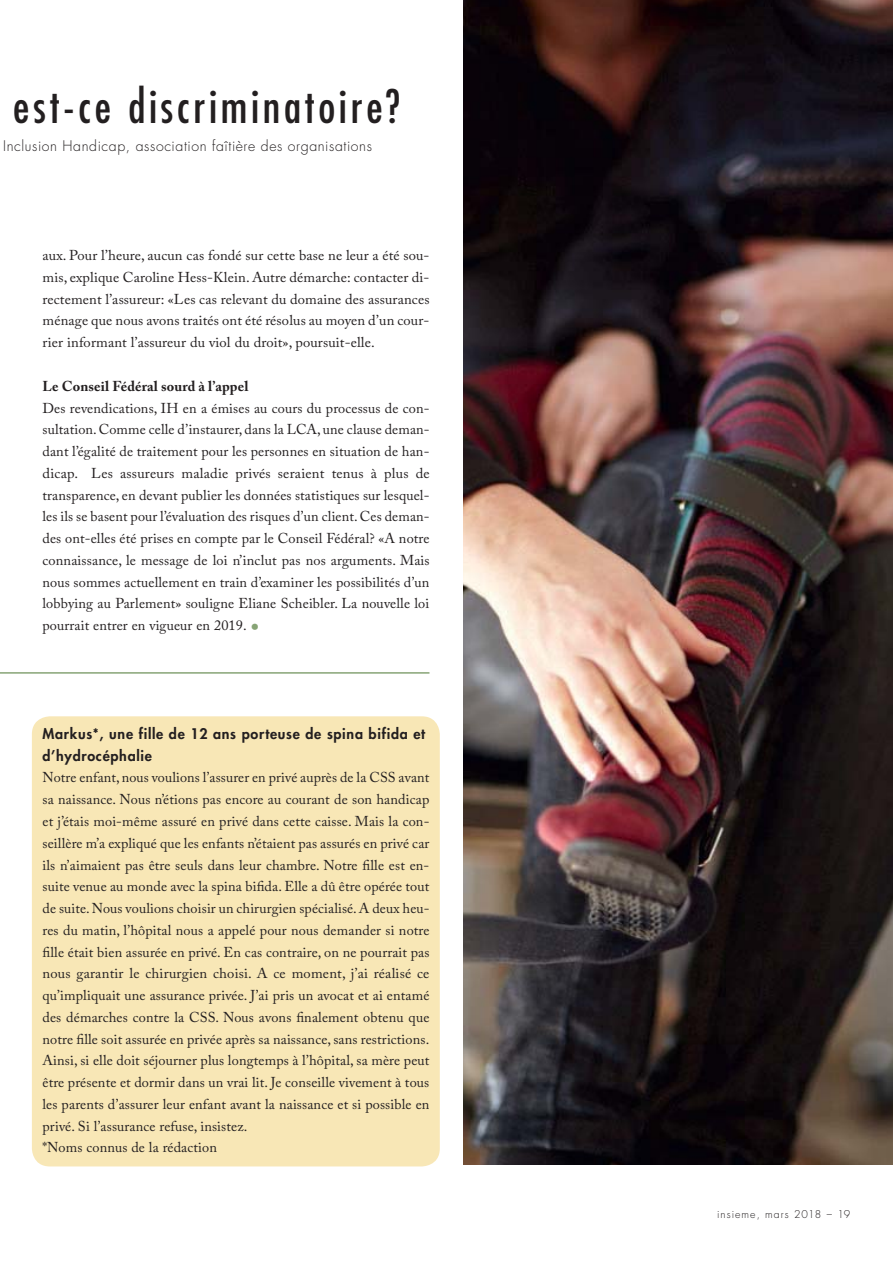
<style>
.page{position:relative;width:893px;height:1263px;background:#fff}
.page>*{position:absolute;margin:0;border:0;box-sizing:border-box;transform-origin:0 0}
.t1{font:condensed 45px "Futura Std";letter-spacing:.08em;color:#231f20}
.t2{font:14.25px/21.8px "Adobe Caslon Pro";letter-spacing:.01em;color:#231f20;text-align:justify}
.t3{font:800 14.25px/21.8px "Futura Std";letter-spacing:.05em;color:#231f20}
.t4{font:300 14.25px "Futura Std";letter-spacing:.04em;color:#231f20}
.t5{font:700 14.25px "Adobe Caslon Pro";letter-spacing:.01em;color:#231f20}
.t6{font:300 10.5px "Futura Std";letter-spacing:.1em;color:#231f20}
.s1{font-family:"Futura Std";font-weight:300;font-size:16.5px;color:#87a475}
</style>
<div class="page">
<hr style="left:0;top:672px;width:429px;height:2px;background:#87a475">
<img style="left:463px;top:0;width:430px;height:1164px">
<div style="left:32px;top:716px;width:408px;height:450px;background:#f8e7b6;border-radius:18px"></div>
<h1 class="t1" style="left:13px;top:81px;width:388px">est-ce discriminatoire?</h1>
<p class="t4" style="left:3px;top:139px;width:370px">Inclusion Handicap, association faîtière des organisations</p>
<p class="t2" style="left:43px;top:246px;width:388px">aux. Pour l’heure, aucun cas fondé sur cette base ne leur a été sou&shy;mis, explique Caroline Hess-Klein. Autre démarche: contacter di&shy;rectement l’assureur: «Les cas relevant du domaine des assurances ménage que nous avons traités ont été résolus au moyen d’un cour&shy;rier informant l’assureur du viol du droit», poursuit-elle.</p>
<p class="t5" style="left:43px;top:381px;width:207px">Le Conseil Fédéral sourd à l’appel</p>
<p class="t2" style="left:43px;top:398px;width:389px">Des revendications, IH en a émises au cours du processus de con&shy;sultation. Comme celle d’instaurer, dans la LCA, une clause deman&shy;dant l’égalité de traitement pour les personnes en situation de han&shy;dicap. Les assureurs maladie privés seraient tenus à plus de transparence, en devant publier les données statistiques sur lesquel&shy;les ils se basent pour l’évaluation des risques d’un client. Ces deman&shy;des ont-elles été prises en compte par le Conseil Fédéral? «A notre connaissance, le message de loi n’inclut pas nos arguments. Mais nous sommes actuellement en train d’examiner les possibilités d’un lobbying au Parlement» souligne Eliane Scheibler. La nouvelle loi pourrait entrer en vigueur en 2019. <span class="s1">•</span></p>
<p class="t3" style="left:43px;top:724px;width:384px">Markus*, une fille de 12 ans porteuse de spina bifida et d’hydrocéphalie</p>
<p class="t2" style="left:43px;top:768px;width:389px;text-align:left">Notre enfant, nous voulions l’assurer en privé auprès de la CSS avant sa naissance. Nous n’étions pas encore au courant de son handicap et j’étais moi-même assuré en privé dans cette caisse. Mais la con&shy;seillère m’a expliqué que les enfants n’étaient pas assurés en privé car ils n’aimaient pas être seuls dans leur chambre. Notre fille est en&shy;suite venue au monde avec la spina bifida. Elle a dû être opérée tout de suite. Nous voulions choisir un chirurgien spécialisé. A deux heu&shy;res du matin, l’hôpital nous a appelé pour nous demander si notre fille était bien assurée en privé. En cas contraire, on ne pourrait pas nous garantir le chirurgien choisi. A ce moment, j’ai réalisé ce qu’impliquait une assurance privée. J’ai pris un avocat et ai entamé des démarches contre la CSS. Nous avons finalement obtenu que notre fille soit assurée en privée après sa naissance, sans restrictions.<br>Ainsi, si elle doit séjourner plus longtemps à l’hôpital, sa mère peut être présente et dormir dans un vrai lit. Je conseille vivement à tous les parents d’assurer leur enfant avant la naissance et si possible en privé. Si l’assurance refuse, insistez.<br>*Noms connus de la rédaction</p>
<p class="t6" style="left:717px;top:1209px;width:135px">insieme, mars 2018 – 19</p>
</div>
